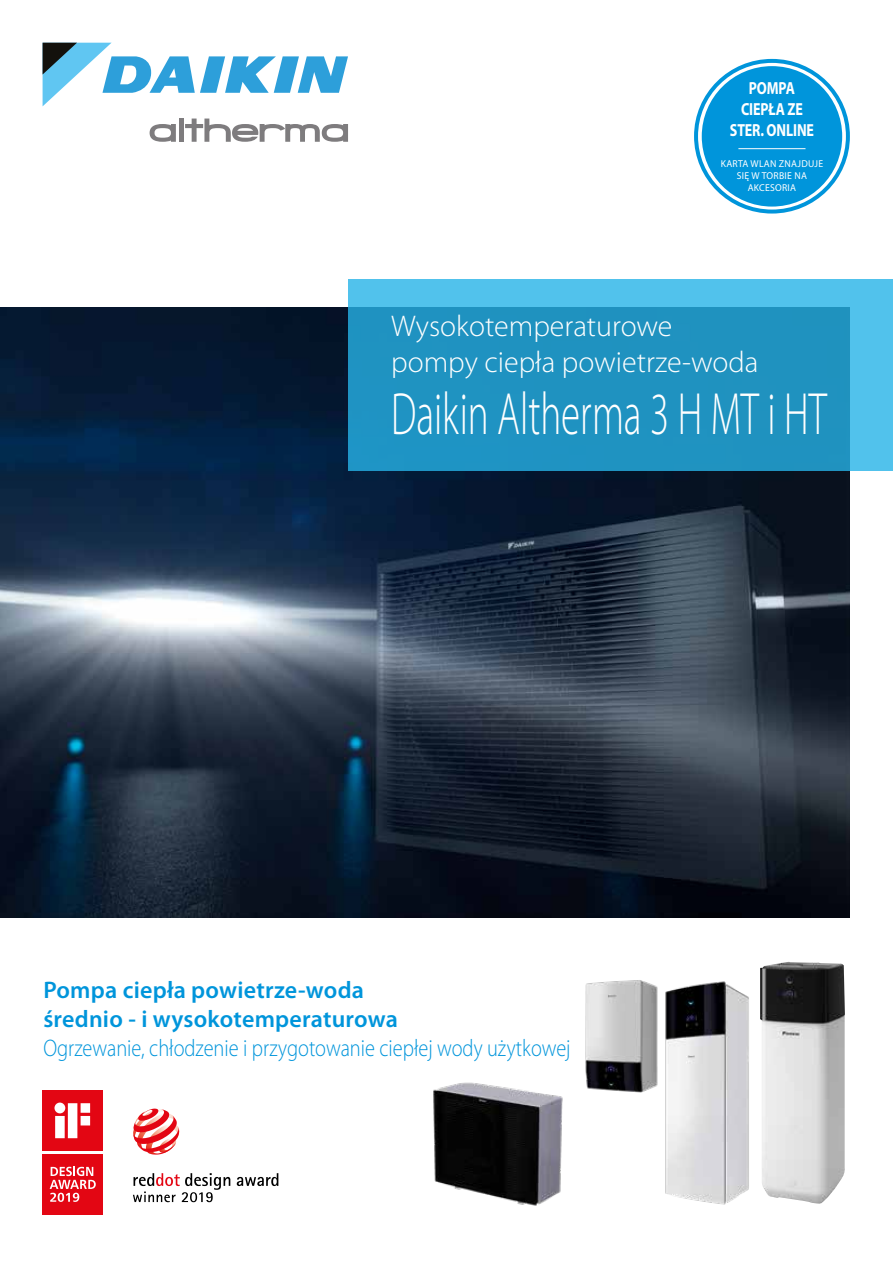
<style>
.page{position:relative;width:893px;height:1263px;background:#fff}
.page>*{position:absolute;margin:0;border:0;box-sizing:border-box;transform-origin:0 0}
.t1{font:300 60px "Myriad Pro";color:#fff;scale:.65 1}
.t2{font:300 30px/36px "Myriad Pro";color:#fff}
.t3{font:300 24px "Myriad Pro";color:#0095db;scale:.85 1}
.t4{font:600 24px/28.8px "Myriad Pro";letter-spacing:.01em;color:#0095db}
.t5{font:700 17.55px/21px "Myriad Pro";letter-spacing:-.01em;color:#fff;text-align:center;scale:.8 1}
.t6{font:10.05px/12px "Myriad Pro";letter-spacing:.025em;color:#fff;text-align:center}
</style>
<div class="page">
<div style="left:42px;top:1154px;width:61px;height:60px;background:#e30613"></div>
<div style="left:42px;top:1090px;width:61px;height:61px;background:#e30613"></div>
<svg style="left:54px;top:1102px;width:36px;height:36px"></svg>
<svg style="left:50px;top:1167px;width:46px;height:35px"></svg>
<img style="left:0;top:307px;width:850px;height:610px">
<svg style="left:349px;top:279px;width:544px;height:191px;background:#299cc9"></svg>
<svg style="left:43px;top:43px;width:305px;height:63px"></svg>
<svg style="left:150px;top:124px;width:26px;height:18px"></svg>
<div style="left:179px;top:119px;width:5px;height:23px;background:#7e7c7e"></div>
<svg style="left:185px;top:119px;width:163px;height:23px"></svg>
<svg style="left:237px;top:1173px;width:41px;height:13px"></svg>
<svg style="left:133px;top:1108px;width:46px;height:46px"></svg>
<svg style="left:133px;top:1173px;width:97px;height:29px"></svg>
<img style="left:665px;top:981px;width:84px;height:224px">
<img style="left:585px;top:980px;width:73px;height:113px">
<img style="left:760px;top:962px;width:85px;height:242px">
<img style="left:433px;top:1082px;width:130px;height:124px">
<div style="left:702px;top:66px;width:140px;height:141px;background:#0095db;border-radius:50%"></div>
<div style="left:694px;top:59px;width:156px;height:155px;border:4px solid #0095db;border-radius:50%"></div>
<hr style="left:738px;top:148px;width:67px;height:1px;background:#fff">
<p class="t5" style="left:730px;top:77px;width:107px">POMPA<br>CIEPŁA ZE<br>STER. ONLINE</p>
<p class="t6" style="left:721px;top:158px;width:104px">KARTA WLAN ZNAJDUJE<br>SIĘ W TORBIE NA<br>AKCESORIA</p>
<p class="t2" style="left:391px;top:308px;width:369px">Wysokotemperaturowe pompy ciepła powietrze-woda</p>
<h1 class="t1" style="left:391px;top:381px;width:672px">Daikin Altherma 3 H MT i HT</h1>
<p class="t4" style="left:43px;top:975px;width:356px">Pompa ciepła powietrze-woda średnio - i wysokotemperaturowa</p>
<p class="t3" style="left:43px;top:1034px;width:622px">Ogrzewanie, chłodzenie i przygotowanie ciepłej wody użytkowej</p>
</div>
